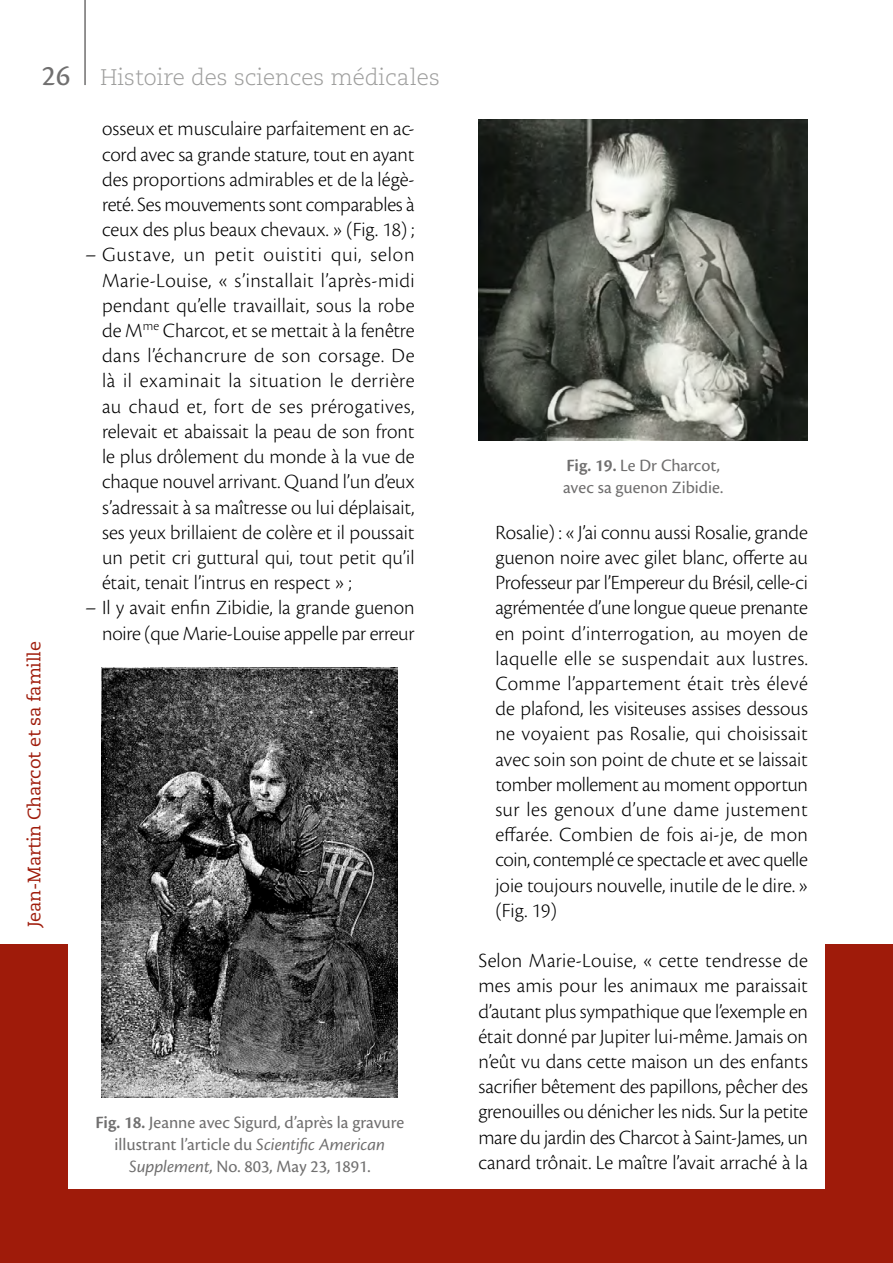
<style>
.page{position:relative;width:893px;height:1263px;background:#fff}
.page>*{position:absolute;margin:0;border:0;box-sizing:border-box;transform-origin:0 0}
.t1{font:300 22.5px "Caecilia LT Std";color:#9d9d9c}
.P6_TEXTE_COURANT_C14{font:300 21px/25.2px "Cronos Pro";letter-spacing:-.005em;color:#000;text-align:justify}
.P6_LEGENDE_c12{font:18px/21.6px "Cronos Pro";color:#706f6f}
.t2{font:18px "Caecilia LT Std";letter-spacing:-.01em;color:#9f1b0a}
.s1{font-family:"Cronos Pro Capt";font-weight:400;font-size:30px;color:#706f6f}
.s2{font-weight:600}
.s3{font-style:italic}
</style>
<div class="page">
<hr style="left:84px;top:0;width:2px;height:85px;background:#706f6f">
<div style="left:0;top:944px;width:893px;height:319px;background:#9f1b0a"></div>
<div style="left:68px;top:942px;width:757px;height:246px;background:#fff"></div>
<img style="left:478px;top:119px;width:330px;height:321px">
<img style="left:102px;top:668px;width:296px;height:429px">
<p class="t1" style="left:42px;top:64px;width:399px"><span class="s1">26</span> Histoire des sciences médicales</p>
<p class="t2" style="left:24px;top:927px;width:288px;rotate:-90deg">Jean-Martin Charcot et sa famille</p>
<p class="P6_TEXTE_COURANT_C14" style="left:102px;top:116px;width:314px">osseux et musculaire parfaitement en ac&shy;cord avec sa grande stature, tout en ayant des proportions admirables et de la légè&shy;reté. Ses mouvements sont comparables à ceux des plus beaux chevaux. » (Fig. 18) ;</p>
<p class="P6_TEXTE_COURANT_C14" style="left:102px;top:242px;width:314px;text-indent:-17px">– Gustave, un petit ouistiti qui, selon Marie-Louise, « s’installait l’après-midi pendant qu’elle travaillait, sous la robe de M<sup>me</sup> Charcot, et se mettait à la fenêtre dans l’échancrure de son corsage. De là il examinait la situation le derrière au chaud et, fort de ses prérogatives, relevait et abaissait la peau de son front le plus drôlement du monde à la vue de chaque nouvel arrivant. Quand l’un d’eux s’adressait à sa maîtresse ou lui déplaisait, ses yeux brillaient de colère et il poussait un petit cri guttural qui, tout petit qu’il était, tenait l’intrus en respect » ;</p>
<p class="P6_TEXTE_COURANT_C14" style="left:85px;top:595px;width:331px;text-align:right">– Il y avait enfin Zibidie, la grande guenon noire (que Marie-Louise appelle par erreur</p>
<p class="P6_LEGENDE_c12" style="left:95px;top:1112px;width:310px;text-align:center"><span class="s2">Fig. 18.</span> Jeanne avec Sigurd, d’après la gravure illustrant l’article du <span class="s3">Scientific American<br>Supplement</span>, No. 803, May 23, 1891.</p>
<p class="P6_LEGENDE_c12" style="left:563px;top:455px;width:162px"><span class="s2">Fig. 19.</span> Le Dr Charcot, avec sa guenon Zibidie.</p>
<p class="P6_TEXTE_COURANT_C14" style="left:495px;top:520px;width:314px">Rosalie) : « J’ai connu aussi Rosalie, grande guenon noire avec gilet blanc, offerte au Professeur par l’Empereur du Brésil, celle-ci agrémentée d’une longue queue prenante en point d’interrogation, au moyen de laquelle elle se suspendait aux lustres.<br>Comme l’appartement était très élevé de plafond, les visiteuses assises dessous ne voyaient pas Rosalie, qui choisissait avec soin son point de chute et se laissait tomber mollement au moment opportun sur les genoux d’une dame justement effarée. Combien de fois ai-je, de mon coin, contemplé ce spectacle et avec quelle joie toujours nouvelle, inutile de le dire. » (Fig. 19)</p>
<p class="P6_TEXTE_COURANT_C14" style="left:478px;top:948px;width:331px">Selon Marie-Louise, « cette tendresse de mes amis pour les animaux me paraissait d’autant plus sympathique que l’exemple en était donné par Jupiter lui-même. Jamais on n’eût vu dans cette maison un des enfants sacrifier bêtement des papillons, pêcher des grenouilles ou dénicher les nids. Sur la petite mare du jardin des Charcot à Saint-James, un canard trônait. Le maître l’avait arraché à la</p>
</div>
